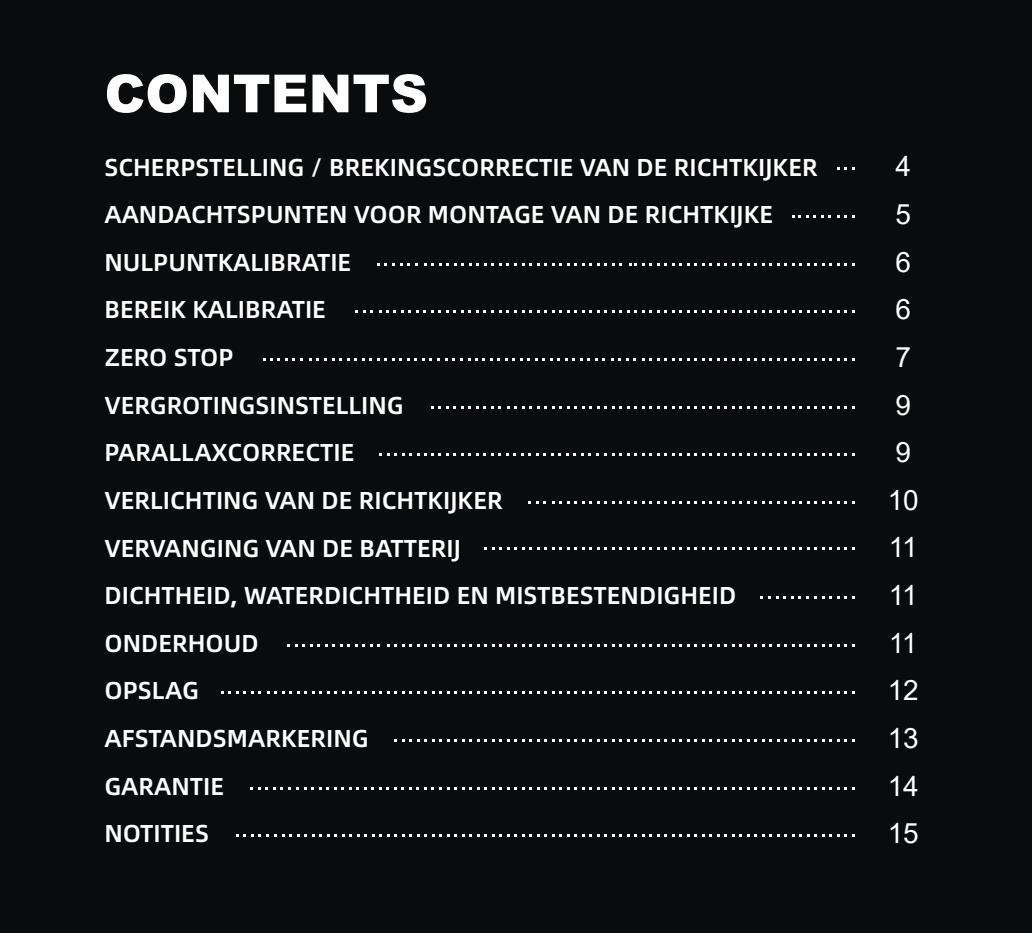
<style>
.page{position:relative;width:1032px;height:933px;background:#090b0c}
.page>*{position:absolute;margin:0;border:0;box-sizing:border-box;transform-origin:0 0}
.t1{font:900 52.5px "Arial";color:#fff}
.t2{font:28px "Arial";color:#fff}
.t3{font:28px "Arial";color:#fff;scale:.96 1}
.t4{font:700 24.5px "Alibaba Pu Hui Ti 2 75 Semi";color:#fff}
.s1{font-family:"Microsoft Ya Hei"}
</style>
<div class="page">
<svg style="left:611px;top:358px;width:25px;height:3px"></svg>
<svg style="left:642px;top:358px;width:212px;height:3px"></svg>
<svg style="left:394px;top:739px;width:460px;height:3px"></svg>
<svg style="left:431px;top:406px;width:70px;height:2px"></svg>
<svg style="left:507px;top:406px;width:347px;height:2px"></svg>
<svg style="left:837px;top:167px;width:17px;height:3px"></svg>
<svg style="left:837px;top:215px;width:17px;height:3px"></svg>
<svg style="left:792px;top:215px;width:39px;height:3px"></svg>
<svg style="left:424px;top:263px;width:198px;height:2px"></svg>
<svg style="left:377px;top:263px;width:40px;height:2px"></svg>
<svg style="left:629px;top:263px;width:225px;height:2px"></svg>
<svg style="left:379px;top:453px;width:219px;height:3px"></svg>
<svg style="left:604px;top:453px;width:250px;height:3px"></svg>
<svg style="left:528px;top:501px;width:18px;height:2px"></svg>
<svg style="left:552px;top:501px;width:302px;height:2px"></svg>
<svg style="left:484px;top:547px;width:370px;height:2px"></svg>
<svg style="left:760px;top:596px;width:94px;height:3px"></svg>
<svg style="left:287px;top:644px;width:93px;height:2px"></svg>
<svg style="left:387px;top:644px;width:467px;height:2px"></svg>
<svg style="left:250px;top:787px;width:604px;height:2px"></svg>
<svg style="left:221px;top:691px;width:40px;height:3px"></svg>
<svg style="left:267px;top:691px;width:587px;height:3px"></svg>
<svg style="left:236px;top:834px;width:618px;height:3px"></svg>
<svg style="left:356px;top:310px;width:17px;height:3px"></svg>
<svg style="left:445px;top:358px;width:17px;height:3px"></svg>
<svg style="left:309px;top:358px;width:130px;height:3px"></svg>
<svg style="left:263px;top:358px;width:40px;height:3px"></svg>
<svg style="left:468px;top:358px;width:137px;height:3px"></svg>
<svg style="left:379px;top:310px;width:475px;height:3px"></svg>
<h1 class="t1" style="left:104px;top:55px;width:325px">CONTENTS</h1>
<p class="t4" style="left:104px;top:148px;width:715px">SCHERPSTELLING / BREKINGSCORRECTIE VAN DE RICHTKIJKER</p>
<p class="t2" style="left:895px;top:147px;width:17px">4</p>
<p class="t4" style="left:104px;top:195px;width:670px">AANDACHTSPUNTEN VOOR MONTAGE VAN DE RICHTKIJKE</p>
<p class="t2" style="left:895px;top:195px;width:17px">5</p>
<p class="t4" style="left:104px;top:243px;width:248px">NULPUNTKALIBRATIE</p>
<p class="t2" style="left:895px;top:242px;width:17px">6</p>
<p class="t4" style="left:104px;top:291px;width:223px">BEREIK KALIBRATIE</p>
<p class="t2" style="left:895px;top:290px;width:17px">6</p>
<p class="t4" style="left:104px;top:338px;width:131px">ZERO STOP</p>
<p class="t2" style="left:895px;top:338px;width:17px">7</p>
<p class="t4" style="left:104px;top:386px;width:301px">VERGROTINGSINSTELLING</p>
<p class="t2" style="left:895px;top:385px;width:17px">9</p>
<p class="t4" style="left:104px;top:433px;width:251px">PARALLAXCORRECTIE</p>
<p class="t2" style="left:895px;top:433px;width:17px">9</p>
<p class="t4" style="left:104px;top:481px;width:400px">VERLICHTING VAN DE RICHTKIJKER</p>
<p class="t2" style="left:888px;top:480px;width:33px">10</p>
<p class="t4" style="left:104px;top:529px;width:358px">VERVANGING VAN DE BATTERIJ</p>
<p class="t2" style="left:889px;top:528px;width:31px">11</p>
<p class="t4" style="left:104px;top:576px;width:634px">DICHTHEID<span class="s1">,</span> WATERDICHTHEID EN MISTBESTENDIGHEID</p>
<p class="t2" style="left:889px;top:576px;width:31px">11</p>
<p class="t4" style="left:104px;top:624px;width:156px">ONDERHOUD</p>
<p class="t3" style="left:889px;top:623px;width:31px">11</p>
<p class="t4" style="left:104px;top:672px;width:96px">OPSLAG</p>
<p class="t2" style="left:888px;top:671px;width:33px">12</p>
<p class="t4" style="left:104px;top:719px;width:266px">AFSTANDSMARKERING</p>
<p class="t2" style="left:888px;top:719px;width:33px">13</p>
<p class="t4" style="left:104px;top:767px;width:121px">GARANTIE</p>
<p class="t2" style="left:888px;top:766px;width:33px">14</p>
<p class="t4" style="left:104px;top:814px;width:106px">NOTITIES</p>
<p class="t2" style="left:888px;top:814px;width:33px">15</p>
</div>
